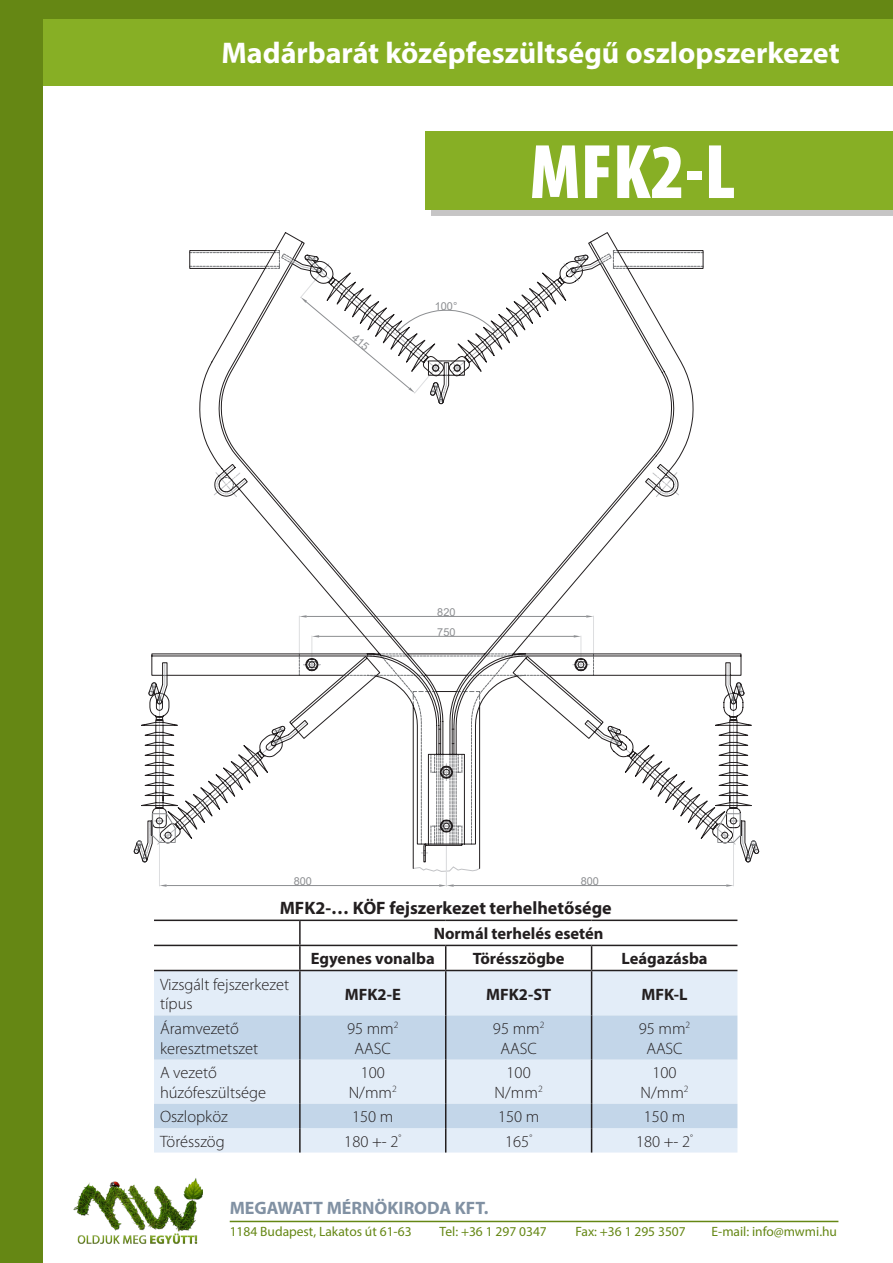
<style>
.page{position:relative;width:893px;height:1263px;background:#fff}
.page>*{position:absolute;margin:0;border:0;box-sizing:border-box;transform-origin:0 0}
.t1{font:900 condensed 78px "Myriad Pro";color:#fff}
.t2{font:700 30px "Myriad Pro";color:#fff}
.t3{font:700 18px "Myriad Pro";color:#231f20}
.t4{font:700 18px "Myriad Pro";color:#8191a3}
.t5{font:300 16.5px/19.8px "Myriad Pro";color:#231f20}
.t6{font:700 16.5px "Myriad Pro";color:#231f20}
.t7{font:13.5px "Myriad Pro";color:#658714}
.t8{font:10.95px "Arial";color:#8c8e91}
</style>
<div class="page">
<div style="left:0;top:0;width:893px;height:85px;background:#87af25"></div>
<div style="left:0;top:0;width:893px;height:18px;background:#658714"></div>
<div style="left:431px;top:137px;width:462px;height:79px;background:#231f20;opacity:.26"></div>
<div style="left:425px;top:131px;width:468px;height:78px;background:#87af25"></div>
<img style="left:73px;top:1178px;width:129px;height:66px">
<hr style="left:230px;top:1221px;width:608px;height:1px;background:#658714">
<div style="left:0;top:0;width:43px;height:1263px;background:#658714"></div>
<div style="left:154px;top:971px;width:583px;height:181px;background:#e3edf8"></div>
<svg style="left:154px;top:1015px;width:583px;height:113px;background:#cfdeee"></svg>
<hr style="left:154px;top:919px;width:146px;height:2px;background:#231f20">
<hr style="left:300px;top:919px;width:146px;height:2px;background:#231f20">
<hr style="left:299px;top:921px;width:2px;height:24px;background:#231f20">
<hr style="left:446px;top:919px;width:146px;height:2px;background:#231f20">
<hr style="left:592px;top:919px;width:145px;height:2px;background:#231f20">
<hr style="left:154px;top:945px;width:146px;height:1px;background:#231f20">
<hr style="left:300px;top:945px;width:146px;height:1px;background:#231f20">
<hr style="left:299px;top:946px;width:2px;height:24px;background:#231f20">
<hr style="left:446px;top:945px;width:146px;height:1px;background:#231f20">
<svg style="left:445px;top:946px;width:1px;height:24px"></svg>
<hr style="left:592px;top:945px;width:145px;height:1px;background:#231f20">
<svg style="left:591px;top:946px;width:1px;height:24px"></svg>
<hr style="left:154px;top:970px;width:146px;height:1px;background:#231f20">
<hr style="left:300px;top:970px;width:146px;height:1px;background:#231f20">
<hr style="left:299px;top:971px;width:2px;height:44px;background:#231f20">
<hr style="left:446px;top:970px;width:146px;height:1px;background:#231f20">
<hr style="left:445px;top:971px;width:1px;height:44px;background:#231f20">
<hr style="left:592px;top:970px;width:145px;height:1px;background:#231f20">
<hr style="left:591px;top:971px;width:1px;height:44px;background:#231f20">
<hr style="left:299px;top:1015px;width:2px;height:44px;background:#231f20">
<hr style="left:445px;top:1015px;width:1px;height:44px;background:#231f20">
<hr style="left:591px;top:1015px;width:1px;height:44px;background:#231f20">
<hr style="left:299px;top:1059px;width:2px;height:45px;background:#231f20">
<hr style="left:445px;top:1059px;width:1px;height:45px;background:#231f20">
<hr style="left:591px;top:1059px;width:1px;height:45px;background:#231f20">
<hr style="left:299px;top:1104px;width:2px;height:24px;background:#231f20">
<hr style="left:299px;top:1128px;width:2px;height:24px;background:#231f20">
<svg style="left:445px;top:1104px;width:1px;height:48px"></svg>
<svg style="left:591px;top:1104px;width:1px;height:48px"></svg>
<hr style="left:159px;top:834px;width:1px;height:52px;background:#dddee0">
<hr style="left:167px;top:885px;width:272px;height:1px;background:#8c8e91">
<svg style="left:159px;top:884px;width:8px;height:3px"></svg>
<hr style="left:446px;top:829px;width:1px;height:57px;background:#dddee0">
<hr style="left:733px;top:834px;width:1px;height:52px;background:#dddee0">
<hr style="left:454px;top:885px;width:272px;height:1px;background:#8c8e91">
<svg style="left:439px;top:884px;width:15px;height:3px"></svg>
<svg style="left:726px;top:884px;width:7px;height:3px"></svg>
<svg style="left:175px;top:232px;width:577px;height:637px"></svg>
<svg style="left:141px;top:250px;width:563px;height:589px"></svg>
<svg style="left:289px;top:635px;width:333px;height:111px"></svg>
<svg style="left:134px;top:755px;width:41px;height:107px"></svg>
<svg style="left:717px;top:813px;width:42px;height:49px"></svg>
<svg style="left:190px;top:250px;width:513px;height:154px"></svg>
<p class="t2" style="left:221px;top:33px;width:620px">Madárbarát középfeszültségű oszlopszerkezet</p>
<p class="t8" style="left:435px;top:298px;width:24px">100°</p>
<p class="t1" style="left:530px;top:129px;width:207px">MFK2-L</p>
<p class="t8" style="left:437px;top:605px;width:20px">820</p>
<p class="t8" style="left:437px;top:624px;width:20px">750</p>
<p class="t8" style="left:294px;top:874px;width:20px">800</p>
<p class="t8" style="left:581px;top:874px;width:20px">800</p>
<p class="t3" style="left:280px;top:896px;width:333px">MFK2-… KÖF fejszerkezet terhelhetősége</p>
<p class="t6" style="left:434px;top:922px;width:171px">Normál terhelés esetén</p>
<p class="t6" style="left:311px;top:947px;width:125px">Egyenes vonalba</p>
<p class="t6" style="left:473px;top:947px;width:93px">Törésszögbe</p>
<p class="t6" style="left:621px;top:947px;width:88px">Leágazásba</p>
<p class="t5" style="left:160px;top:974px;width:131px">Vizsgált fejszerkezet típus</p>
<p class="t6" style="left:345px;top:983px;width:58px">MFK2-E</p>
<p class="t6" style="left:486px;top:983px;width:67px">MFK2-ST</p>
<p class="t6" style="left:641px;top:983px;width:48px">MFK-L</p>
<p class="t5" style="left:160px;top:1019px;width:100px">Áramvezető keresztmetszet</p>
<p class="t5" style="left:347px;top:1019px;width:53px">95 mm<sup>2</sup></p>
<p class="t5" style="left:493px;top:1019px;width:53px">95 mm<sup>2</sup></p>
<p class="t5" style="left:500px;top:1038px;width:38px">AASC</p>
<p class="t5" style="left:639px;top:1019px;width:53px">95 mm<sup>2</sup></p>
<p class="t5" style="left:646px;top:1038px;width:38px">AASC</p>
<p class="t5" style="left:355px;top:1038px;width:38px">AASC</p>
<p class="t5" style="left:160px;top:1063px;width:108px">A vezető húzófeszültsége</p>
<p class="t5" style="left:361px;top:1063px;width:26px">100</p>
<p class="t5" style="left:349px;top:1083px;width:50px">N/mm<sup>2</sup></p>
<p class="t5" style="left:507px;top:1063px;width:26px">100</p>
<p class="t5" style="left:495px;top:1083px;width:50px">N/mm<sup>2</sup></p>
<p class="t5" style="left:652px;top:1063px;width:26px">100</p>
<p class="t5" style="left:640px;top:1083px;width:50px">N/mm<sup>2</sup></p>
<p class="t5" style="left:160px;top:1107px;width:69px">Oszlopköz</p>
<p class="t5" style="left:352px;top:1107px;width:43px">150 m</p>
<p class="t5" style="left:498px;top:1107px;width:43px">150 m</p>
<p class="t5" style="left:644px;top:1107px;width:43px">150 m</p>
<p class="t5" style="left:160px;top:1131px;width:66px">Törésszög</p>
<p class="t5" style="left:344px;top:1131px;width:59px">180 +- 2<sup>°</sup></p>
<p class="t5" style="left:505px;top:1131px;width:28px">165<sup>°</sup></p>
<p class="t5" style="left:636px;top:1131px;width:59px">180 +- 2<sup>°</sup></p>
<p class="t4" style="left:230px;top:1196px;width:260px">MEGAWATT MÉRNÖKIRODA KFT.</p>
<p class="t7" style="left:230px;top:1223px;width:183px">1184 Budapest, Lakatos út 61-63</p>
<p class="t7" style="left:440px;top:1223px;width:109px">Tel: +36 1 297 0347</p>
<p class="t7" style="left:575px;top:1223px;width:112px">Fax: +36 1 295 3507</p>
<p class="t7" style="left:712px;top:1223px;width:127px">E-mail: info@mwmi.hu</p>
</div>
